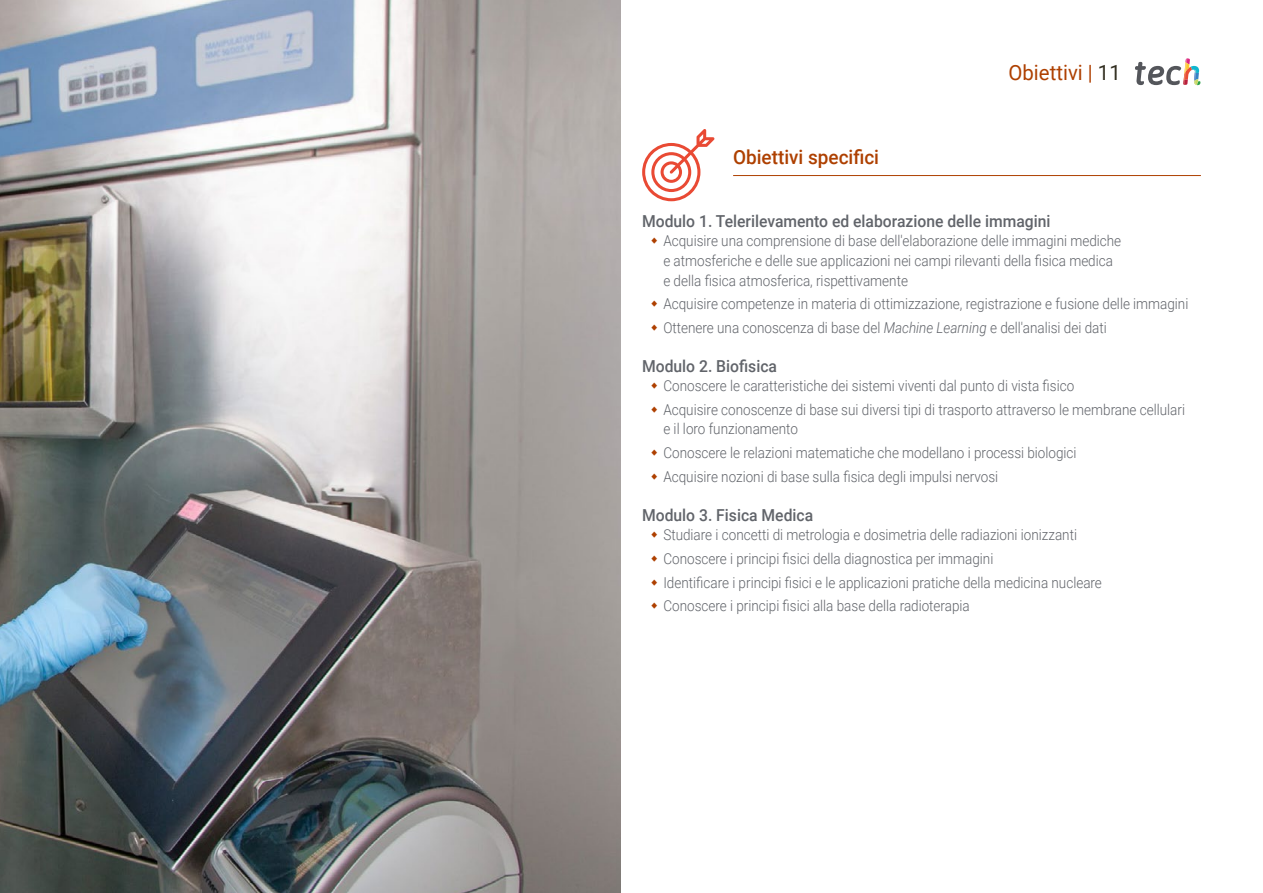
<style>
.page{position:relative;width:1263px;height:893px;background:#fff}
.page>*{position:absolute;margin:0;border:0;box-sizing:border-box;transform-origin:0 0}
.t1{font:21px "Roboto";color:#ae4000}
.t2{font:500 19.5px "Roboto";color:#ae4000}
.t3{font:500 16.5px "Roboto";color:#61646a;scale:.95 1}
.t4{font:300 15px/23.7px "Roboto";color:#61646a;scale:.9 1}
.s1{color:#312e20}
.s2{font-style:italic}
</style>
<div class="page">
<hr style="left:733px;top:175px;width:468px;height:1px;background:#ae4000">
<svg style="left:642px;top:129px;width:72px;height:72px"></svg>
<svg style="left:1135px;top:58px;width:65px;height:28px"></svg>
<img style="left:0;top:0;width:621px;height:893px">
<h2 class="t2" style="left:733px;top:144px;width:147px">Obiettivi specifici</h2>
<h1 class="t1" style="left:1008px;top:57px;width:114px">Obiettivi | <span class="s1">11</span></h1>
<p class="t3" style="left:642px;top:210px;width:431px">Modulo 1. Telerilevamento ed elaborazione delle immagini</p>
<p class="t4" style="left:663px;top:231px;width:510px;line-height:19.5px">Acquisire una comprensione di base dell'elaborazione delle immagini mediche e atmosferiche e delle sue applicazioni nei campi rilevanti della fisica medica e della fisica atmosferica, rispettivamente</p>
<p class="t4" style="left:663px;top:291px;width:585px">Acquisire competenze in materia di ottimizzazione, registrazione e fusione delle immagini<br>Ottenere una conoscenza di base del <span class="s2">Machine Learning</span> e dell'analisi dei dati</p>
<p class="t3" style="left:642px;top:354px;width:143px">Modulo 2. Biofisica</p>
<p class="t4" style="left:663px;top:373px;width:581px">Conoscere le caratteristiche dei sistemi viventi dal punto di vista fisico<br>Acquisire conoscenze di base sui diversi tipi di trasporto attraverso le membrane cellulari</p>
<p class="t4" style="left:663px;top:417px;width:461px">e il loro funzionamento<br>Conoscere le relazioni matematiche che modellano i processi biologici<br>Acquisire nozioni di base sulla fisica degli impulsi nervosi</p>
<p class="t3" style="left:642px;top:503px;width:182px">Modulo 3. Fisica Medica</p>
<p class="t4" style="left:663px;top:522px;width:489px">Studiare i concetti di metrologia e dosimetria delle radiazioni ionizzanti Conoscere i principi fisici della diagnostica per immagini<br>Identificare i principi fisici e le applicazioni pratiche della medicina nucleare Conoscere i principi fisici alla base della radioterapia</p>
</div>
